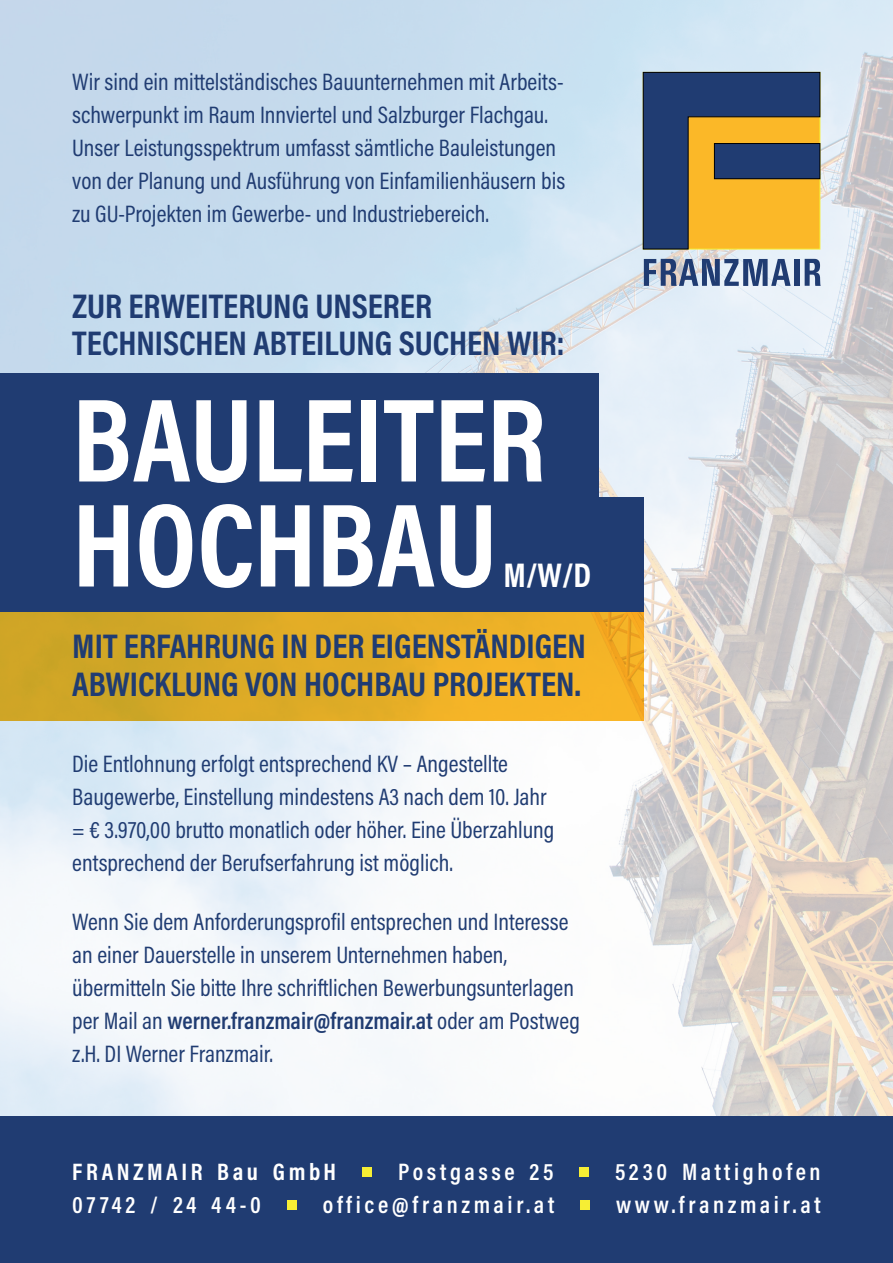
<style>
.page{position:relative;width:893px;height:1263px;background:#fff}
.page>*{position:absolute;margin:0;border:0;box-sizing:border-box;transform-origin:0 0}
.t1{font:700 120px/105px "Acumin Pro Cond";color:#fff}
.t2{font:700 34.5px/37.5px "Acumin Pro Cond";letter-spacing:-.005em;color:#203c72}
.t3{font:700 34.5px "Acumin Pro Cond";color:#fff}
.t4{font:24px/33px "Acumin Pro Cond";color:#203c72}
.t5{font:600 24px "Acumin Pro Cond";letter-spacing:.15em;color:#fff}
.t6{font:700 24px "Acumin Pro Cond";letter-spacing:.145em;color:#fff}
.s1{font-weight:600}
</style>
<div class="page">
<img style="left:0;top:0;width:893px;height:1115px">
<svg style="left:643px;top:72px;width:177px;height:177px;background:#89764a"></svg>
<div style="left:714px;top:143px;width:106px;height:36px;background:#203c72"></div>
<div style="left:714px;top:143px;width:106px;height:36px;border:1px solid #000001"></div>
<svg style="left:644px;top:259px;width:147px;height:27px;background:#7a8baa"></svg>
<div style="left:794px;top:259px;width:5px;height:27px;background:#203c72"></div>
<svg style="left:805px;top:259px;width:16px;height:27px"></svg>
<div style="left:0;top:1116px;width:893px;height:147px;background:#203c72"></div>
<div style="left:0;top:497px;width:643px;height:115px;background:#203c72"></div>
<div style="left:0;top:612px;width:643px;height:109px;background:linear-gradient(to right,#c8a326,#f9b426)"></div>
<div style="left:0;top:373px;width:598px;height:124px;background:#203c72"></div>
<div style="left:362px;top:1167px;width:10px;height:9px;background:#f6ee34"></div>
<div style="left:579px;top:1167px;width:10px;height:9px;background:#f6ee34"></div>
<div style="left:287px;top:1200px;width:10px;height:9px;background:#f6ee34"></div>
<div style="left:580px;top:1200px;width:10px;height:9px;background:#f6ee34"></div>
<p class="t4" style="left:72px;top:65px;width:494px">Wir sind ein mittelständisches Bauunternehmen mit Arbeits&shy;schwerpunkt im Raum Innviertel und Salzburger Flachgau.<br>Unser Leistungsspektrum umfasst sämtliche Bauleistungen von der Planung und Ausführung von Einfamilienhäusern bis zu GU-Projekten im Gewerbe- und Industriebereich.</p>
<h2 class="t2" style="left:72px;top:286px;width:494px">ZUR ERWEITERUNG UNSERER<br>TECHNISCHEN ABTEILUNG SUCHEN WIR:</h2>
<h1 class="t1" style="left:72px;top:384px;width:475px">BAULEITER<br>HOCHBAU</h1>
<h2 class="t3" style="left:504px;top:552px;width:89px">M/W/D</h2>
<h2 class="t2" style="left:72px;top:626px;width:515px">MIT ERFAHRUNG IN DER EIGENSTÄNDIGEN<br>ABWICKLUNG VON HOCHBAU PROJEKTEN.</h2>
<p class="t4" style="left:72px;top:747px;width:484px">Die Entlohnung erfolgt entsprechend KV – Angestellte Baugewerbe, Einstellung mindestens A3 nach dem 10. Jahr = € 3.970,00 brutto monatlich oder höher. Eine Überzahlung entsprechend der Berufserfahrung ist möglich.</p>
<p class="t4" style="left:72px;top:904px;width:509px">Wenn Sie dem Anforderungsprofil entsprechen und Interesse an einer Dauerstelle in unserem Unternehmen haben, übermitteln Sie bitte Ihre schriftlichen Bewerbungsunterlagen per Mail an <span class="s1">werner.franzmair@franzmair.at</span> oder am Postweg z.H. DI Werner Franzmair.</p>
<p class="t6" style="left:72px;top:1156px;width:265px">FRANZMAIR Bau GmbH</p>
<p class="t5" style="left:398px;top:1156px;width:157px">Postgasse 25</p>
<p class="t5" style="left:615px;top:1156px;width:207px">5230 Mattighofen</p>
<p class="t5" style="left:72px;top:1189px;width:190px">07742 / 24 44-0</p>
<p class="t5" style="left:323px;top:1189px;width:233px">office@franzmair.at</p>
<p class="t5" style="left:616px;top:1189px;width:206px">www.franzmair.at</p>
</div>
